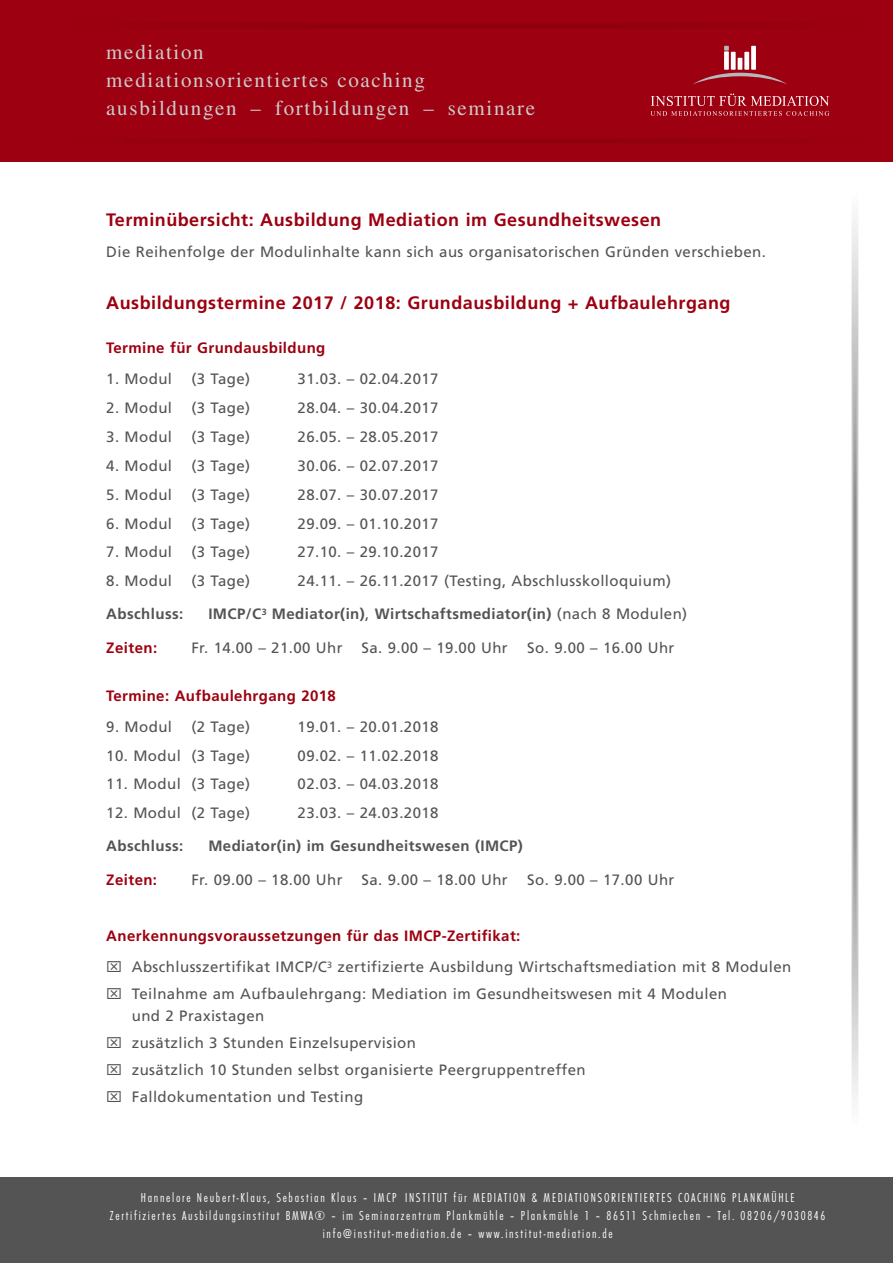
<style>
.page{position:relative;width:893px;height:1263px;background:#fff}
.page>*{position:absolute;margin:0;border:0;box-sizing:border-box;transform-origin:0 0}
.t1{font:21px/28px "Times";letter-spacing:.08em;color:#ccc}
.t2{font:700 18px "Frutiger";letter-spacing:.03em;color:#9d0010}
.t3{font:15px/26.7px "Frutiger";letter-spacing:.03em;color:#545454}
.t4{font:700 15px "Frutiger";letter-spacing:.03em;color:#545454}
.t5{font:700 15px "Frutiger";letter-spacing:.03em;color:#9d0010}
.t6{font:300 13.5px/18px "Function Cond LH";letter-spacing:.125em;color:#fff;text-align:center}
.s1{font-weight:400}
.s2{font-weight:700;color:#9d0010}
</style>
<div class="page">
<div style="left:0;top:0;width:893px;height:162px;background:#9d0010"></div>
<hr style="left:738px;top:58px;width:4px;height:12px;background:#fff">
<div style="left:731px;top:52px;width:5px;height:18px;background:#fff"></div>
<div style="left:724px;top:51px;width:5px;height:19px;background:#fff"></div>
<svg style="left:724px;top:46px;width:5px;height:5px"></svg>
<div style="left:751px;top:46px;width:5px;height:24px;background:#fff"></div>
<div style="left:744px;top:52px;width:5px;height:18px;background:#fff"></div>
<svg style="left:693px;top:73px;width:94px;height:11px"></svg>
<svg style="left:650px;top:94px;width:179px;height:22px"></svg>
<div style="left:0;top:1178px;width:893px;height:85px;background:#545454"></div>
<img style="left:851px;top:219px;width:8px;height:881px">
<h1 class="t1" style="left:106px;top:40px;width:430px">mediation<br>mediationsorientiertes coaching ausbildungen – fortbildungen – seminare</h1>
<p class="t2" style="left:106px;top:213px;width:556px">Terminübersicht: Ausbildung Mediation im Gesundheitswesen</p>
<p class="t3" style="left:106px;top:240px;width:661px">Die Reihenfolge der Modulinhalte kann sich aus organisatorischen Gründen verschieben.</p>
<p class="t2" style="left:106px;top:296px;width:626px">Ausbildungstermine 2017 / 2018: Grundausbildung + Aufbaulehrgang</p>
<p class="t5" style="left:106px;top:342px;width:221px">Termine für Grundausbildung</p>
<p class="t3" style="left:106px;top:367px;width:67px">1. Modul</p>
<p class="t3" style="left:191px;top:367px;width:60px">(3 Tage)</p>
<p class="t3" style="left:298px;top:367px;width:142px">31.03. – 02.04.2017</p>
<p class="t3" style="left:106px;top:396px;width:67px">2. Modul</p>
<p class="t3" style="left:191px;top:396px;width:60px">(3 Tage)</p>
<p class="t3" style="left:298px;top:396px;width:142px">28.04. – 30.04.2017</p>
<p class="t3" style="left:106px;top:424px;width:67px">3. Modul</p>
<p class="t3" style="left:191px;top:424px;width:60px">(3 Tage)</p>
<p class="t3" style="left:298px;top:424px;width:142px">26.05. – 28.05.2017</p>
<p class="t3" style="left:106px;top:453px;width:67px">4. Modul</p>
<p class="t3" style="left:191px;top:453px;width:60px">(3 Tage)</p>
<p class="t3" style="left:298px;top:453px;width:142px">30.06. – 02.07.2017</p>
<p class="t3" style="left:106px;top:482px;width:67px">5. Modul</p>
<p class="t3" style="left:191px;top:482px;width:60px">(3 Tage)</p>
<p class="t3" style="left:298px;top:482px;width:142px">28.07. – 30.07.2017</p>
<p class="t3" style="left:106px;top:511px;width:67px">6. Modul</p>
<p class="t3" style="left:191px;top:511px;width:60px">(3 Tage)</p>
<p class="t3" style="left:298px;top:511px;width:142px">29.09. – 01.10.2017</p>
<p class="t3" style="left:106px;top:540px;width:67px">7. Modul</p>
<p class="t3" style="left:191px;top:540px;width:60px">(3 Tage)</p>
<p class="t3" style="left:298px;top:540px;width:142px">27.10. – 29.10.2017</p>
<p class="t3" style="left:106px;top:569px;width:67px">8. Modul</p>
<p class="t3" style="left:191px;top:569px;width:60px">(3 Tage)</p>
<p class="t3" style="left:298px;top:569px;width:375px">24.11. – 26.11.2017 (Testing, Abschlusskolloquium)</p>
<p class="t4" style="left:106px;top:608px;width:79px">Abschluss:</p>
<p class="t4" style="left:208px;top:608px;width:480px">IMCP/C<sup>3</sup> Mediator(in)<span class="s1">,</span> Wirtschaftsmediator(in) <span class="s1">(nach 8 Modulen)</span></p>
<p class="t5" style="left:106px;top:641px;width:52px">Zeiten:</p>
<p class="t3" style="left:191px;top:635px;width:153px">Fr. 14.00 – 21.00 Uhr</p>
<p class="t3" style="left:361px;top:635px;width:148px">Sa. 9.00 – 19.00 Uhr</p>
<p class="t3" style="left:527px;top:635px;width:149px">So. 9.00 – 16.00 Uhr</p>
<p class="t5" style="left:106px;top:689px;width:231px">Termine: Aufbaulehrgang 2018</p>
<p class="t3" style="left:106px;top:714px;width:67px">9. Modul</p>
<p class="t3" style="left:191px;top:714px;width:60px">(2 Tage)</p>
<p class="t3" style="left:298px;top:714px;width:142px">19.01. – 20.01.2018</p>
<p class="t3" style="left:106px;top:743px;width:145px">10. Modul (3 Tage)</p>
<p class="t3" style="left:298px;top:743px;width:142px">09.02. – 11.02.2018</p>
<p class="t3" style="left:106px;top:772px;width:145px">11. Modul (3 Tage)</p>
<p class="t3" style="left:298px;top:772px;width:142px">02.03. – 04.03.2018</p>
<p class="t3" style="left:106px;top:801px;width:145px">12. Modul (2 Tage)</p>
<p class="t3" style="left:298px;top:801px;width:142px">23.03. – 24.03.2018</p>
<p class="t4" style="left:106px;top:840px;width:79px">Abschluss:</p>
<p class="t4" style="left:208px;top:840px;width:316px">Mediator(in) im Gesundheitswesen (IMCP)</p>
<p class="t5" style="left:106px;top:873px;width:52px">Zeiten:</p>
<p class="t3" style="left:191px;top:867px;width:153px">Fr. 09.00 – 18.00 Uhr</p>
<p class="t3" style="left:361px;top:867px;width:148px">Sa. 9.00 – 18.00 Uhr</p>
<p class="t3" style="left:527px;top:867px;width:149px">So. 9.00 – 17.00 Uhr</p>
<p class="t3" style="left:106px;top:921px;width:686px;line-height:31px"><span class="s2">Anerkennungsvoraussetzungen für das IMCP-Zertifikat:<br></span>⌧ Abschlusszertifikat IMCP/C<sup>3</sup> zertifizierte Ausbildung Wirtschaftsmediation mit 8 Modulen</p>
<p class="t3" style="left:132px;top:983px;width:597px;line-height:22.5px;text-indent:-26px">⌧ Teilnahme am Aufbaulehrgang: Mediation im Gesundheitswesen mit 4 Modulen und 2 Praxistagen</p>
<p class="t3" style="left:106px;top:1031px;width:481px">⌧ zusätzlich 3 Stunden Einzelsupervision<br>⌧ zusätzlich 10 Stunden selbst organisierte Peergruppentreffen ⌧ Falldokumentation und Testing</p>
<p class="t6" style="left:110px;top:1188px;width:717px">Hannelore Neubert-Klaus, Sebastian Klaus – IMCP INSTITUT für MEDIATION &amp; MEDIATIONSORIENTIERTES COACHING PLANKMÜHLE<br>Zertifiziertes Ausbildungsinstitut BMWA® – im Seminarzentrum Plankmühle – Plankmühle 1 – 86511 Schmiechen – Tel. 08206/9030846 info@institut-mediation.de – www.institut-mediation.de</p>
</div>
